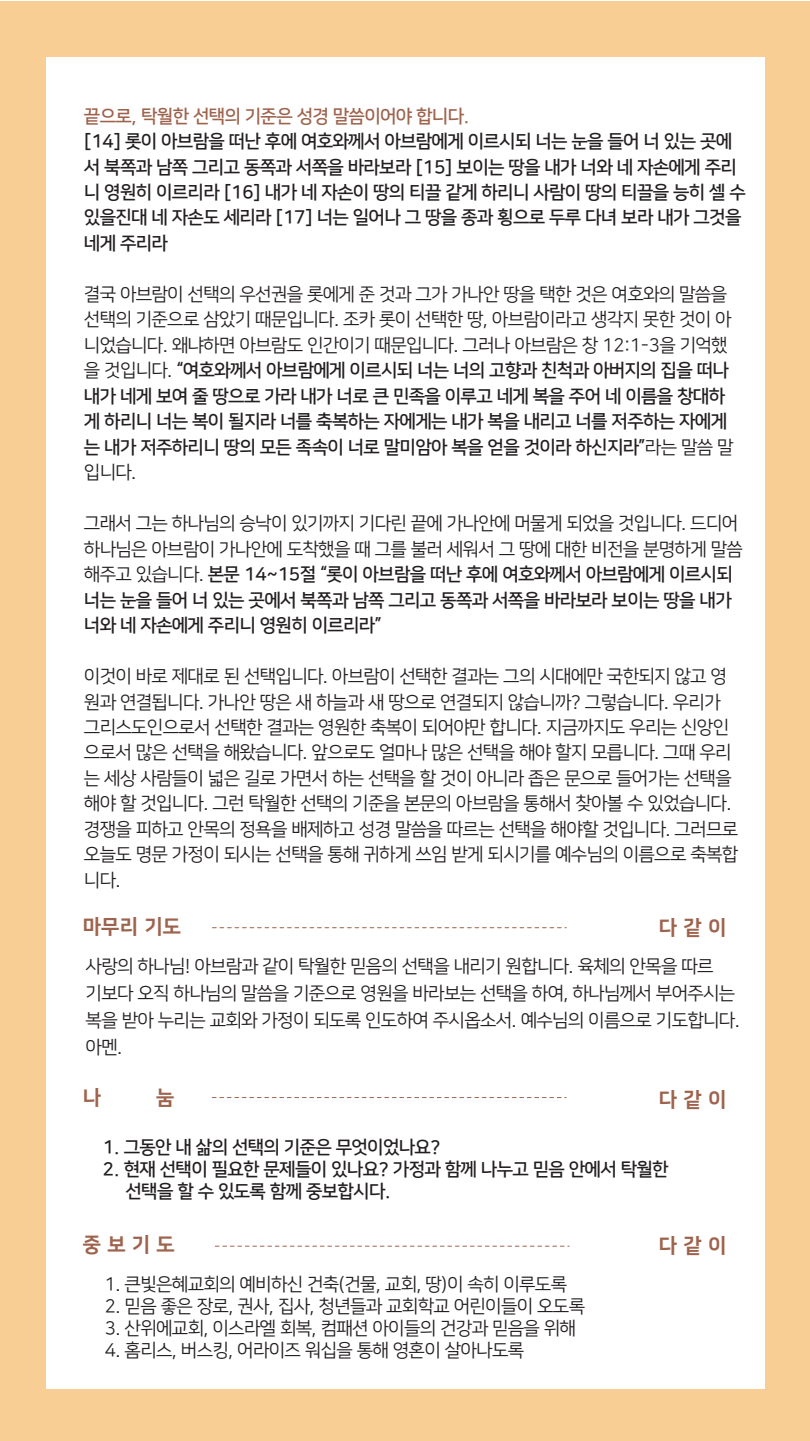
<style>
.page{position:relative;width:810px;height:1441px;background:#fff}
.page>*{position:absolute;margin:0;border:0;box-sizing:border-box;transform-origin:0 0}
.t1{font:20.33px "Nanum Square ac EB";color:#9e634d}
.t2{font:18.3px/25.5px "Nanum Square ac R";color:#231f20}
.t3{font:18.3px/25.5px "Nanum Square ac B";color:#231f20}
.t4{font:18.3px "Nanum Square ac B";color:#9e634d}
.s1{font-family:"Nanum Square ac R"}
</style>
<div class="page">
<div style="left:0;top:2px;width:810px;height:1439px;background:#f9ce95"></div>
<div style="left:46px;top:57px;width:719px;height:1332px;background:#fff"></div>
<svg style="left:213px;top:927px;width:353px;height:1px"></svg>
<svg style="left:212px;top:1097px;width:354px;height:1px"></svg>
<svg style="left:215px;top:1246px;width:354px;height:1px"></svg>
<p class="t4" style="left:84px;top:106px;width:386px">끝으로, 탁월한 선택의 기준은 성경 말씀이어야 합니다.</p>
<p class="t3" style="left:84px;top:129px;width:663px">[14] 롯이 아브람을 떠난 후에 여호와께서 아브람에게 이르시되 너는 눈을 들어 너 있는 곳에 서 북쪽과 남쪽 그리고 동쪽과 서쪽을 바라보라 [15] 보이는 땅을 내가 너와 네 자손에게 주리 니 영원히 이르리라 [16] 내가 네 자손이 땅의 티끌 같게 하리니 사람이 땅의 티끌을 능히 셀 수 있을진대 네 자손도 세리라 [17] 너는 일어나 그 땅을 종과 횡으로 두루 다녀 보라 내가 그것을 네게 주리라</p>
<p class="t2" style="left:84px;top:282px;width:648px">결국 아브람이 선택의 우선권을 롯에게 준 것과 그가 가나안 땅을 택한 것은 여호와의 말씀을 선택의 기준으로 삼았기 때문입니다. 조카 롯이 선택한 땅, 아브람이라고 생각지 못한 것이 아 니었습니다. 왜냐하면 아브람도 인간이기 때문입니다. 그러나 아브람은 창 12:1-3을 기억했</p>
<p class="t3" style="left:84px;top:358px;width:650px"><span class="s1">을 것입니다.</span> “여호와께서 아브람에게 이르시되 너는 너의 고향과 친척과 아버지의 집을 떠나 내가 네게 보여 줄 땅으로 가라 내가 너로 큰 민족을 이루고 네게 복을 주어 네 이름을 창대하 게 하리니 너는 복이 될지라 너를 축복하는 자에게는 내가 복을 내리고 너를 저주하는 자에게 는 내가 저주하리니 땅의 모든 족속이 너로 말미암아 복을 얻을 것이라 하신지라”<span class="s1">라는 말씀 말</span></p>
<p class="t2" style="left:84px;top:460px;width:53px">입니다.</p>
<p class="t2" style="left:84px;top:511px;width:660px">그래서 그는 하나님의 승낙이 있기까지 기다린 끝에 가나안에 머물게 되었을 것입니다. 드디어 하나님은 아브람이 가나안에 도착했을 때 그를 불러 세워서 그 땅에 대한 비전을 분명하게 말씀</p>
<p class="t3" style="left:84px;top:562px;width:650px;text-align:justify"><span class="s1">해주고 있습니다.</span> 본문 14~15절 “롯이 아브람을 떠난 후에 여호와께서 아브람에게 이르시되 너는 눈을 들어 너 있는 곳에서 북쪽과 남쪽 그리고 동쪽과 서쪽을 바라보라 보이는 땅을 내가 너와 네 자손에게 주리니 영원히 이르리라”</p>
<p class="t2" style="left:84px;top:664px;width:655px">이것이 바로 제대로 된 선택입니다. 아브람이 선택한 결과는 그의 시대에만 국한되지 않고 영 원과 연결됩니다. 가나안 땅은 새 하늘과 새 땅으로 연결되지 않습니까? 그렇습니다. 우리가 그리스도인으로서 선택한 결과는 영원한 축복이 되어야만 합니다. 지금까지도 우리는 신앙인 으로서 많은 선택을 해왔습니다. 앞으로도 얼마나 많은 선택을 해야 할지 모릅니다. 그때 우리 는 세상 사람들이 넓은 길로 가면서 하는 선택을 할 것이 아니라 좁은 문으로 들어가는 선택을 해야 할 것입니다. 그런 탁월한 선택의 기준을 본문의 아브람을 통해서 찾아볼 수 있었습니다. 경쟁을 피하고 안목의 정욕을 배제하고 성경 말씀을 따르는 선택을 해야할 것입니다. 그러므로 오늘도 명문 가정이 되시는 선택을 통해 귀하게 쓰임 받게 되시기를 예수님의 이름으로 축복합 니다.</p>
<p class="t1" style="left:83px;top:916px;width:99px">마무리 기도</p>
<p class="t1" style="left:659px;top:917px;width:68px">다 같 이</p>
<p class="t2" style="left:86px;top:953px;width:655px;line-height:26.8px">사랑의 하나님! 아브람과 같이 탁월한 믿음의 선택을 내리기 원합니다. 육체의 안목을 따르 기보다 오직 하나님의 말씀을 기준으로 영원을 바라보는 선택을 하여, 하나님께서 부어주시는 복을 받아 누리는 교회와 가정이 되도록 인도하여 주시옵소서. 예수님의 이름으로 기도합니다. 아멘.</p>
<p class="t1" style="left:83px;top:1087px;width:19px">나</p>
<p class="t1" style="left:157px;top:1087px;width:19px">눔</p>
<p class="t1" style="left:659px;top:1088px;width:68px">다 같 이</p>
<p class="t3" style="left:103px;top:1134px;width:339px">1. 그동안 내 삶의 선택의 기준은 무엇이었나요?</p>
<p class="t3" style="left:126px;top:1158px;width:544px;line-height:22px;text-indent:-23px">2. 현재 선택이 필요한 문제들이 있나요? 가정과 함께 나누고 믿음 안에서 탁월한 선택을 할 수 있도록 함께 중보합시다.</p>
<p class="t1" style="left:83px;top:1233px;width:93px">중 보 기 도</p>
<p class="t2" style="left:105px;top:1271px;width:463px">1. 큰빛은혜교회의 예비하신 건축(건물, 교회, 땅)이 속히 이루도록</p>
<p class="t2" style="left:105px;top:1293px;width:481px">2. 믿음 좋은 장로, 권사, 집사, 청년들과 교회학교 어린이들이 오도록</p>
<p class="t2" style="left:105px;top:1315px;width:472px">3. 산위에교회, 이스라엘 회복, 컴패션 아이들의 건강과 믿음을 위해</p>
<p class="t2" style="left:105px;top:1337px;width:420px">4. 홈리스, 버스킹, 어라이즈 워십을 통해 영혼이 살아나도록</p>
<p class="t1" style="left:659px;top:1234px;width:68px">다 같 이</p>
</div>
